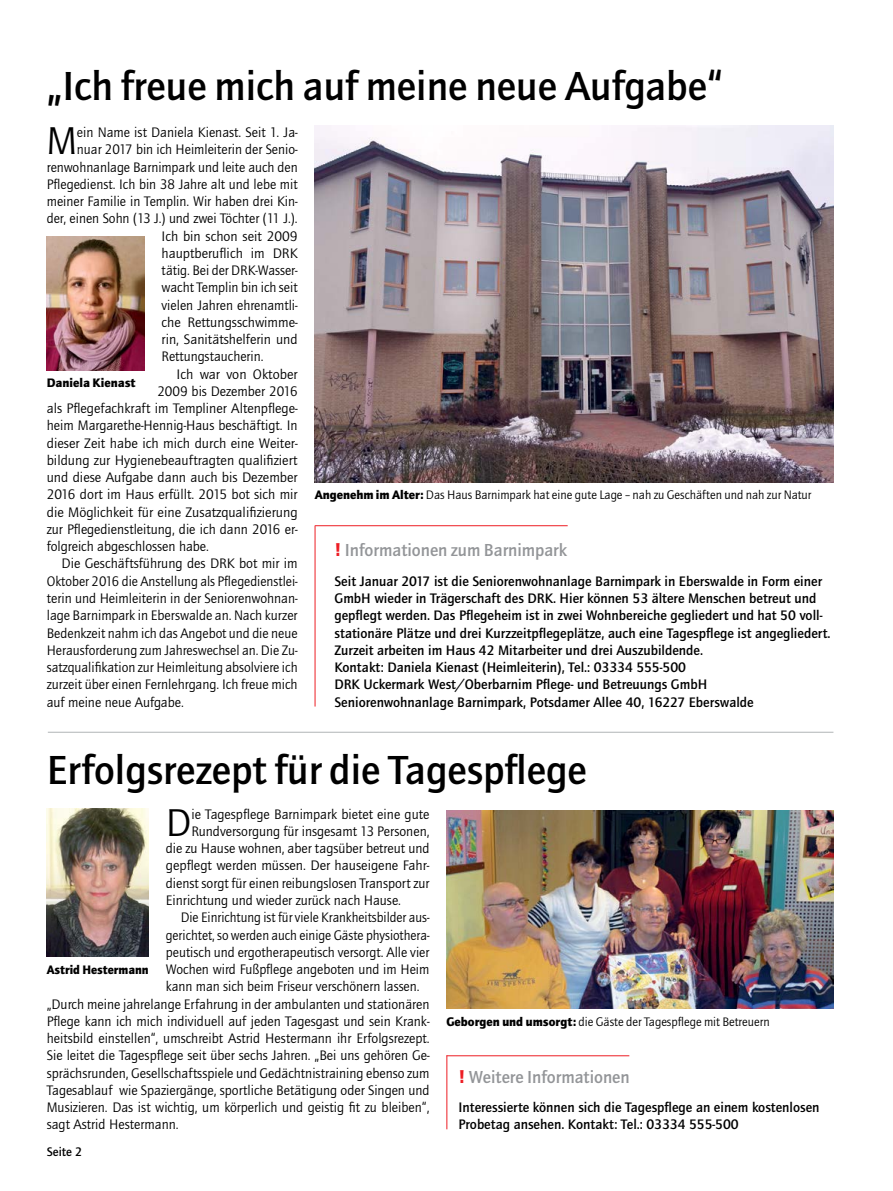
<style>
.page{position:relative;width:893px;height:1191px;background:#fff}
.page>*{position:absolute;margin:0;border:0;box-sizing:border-box;transform-origin:0 0}
.t1{font:500 42px "Quay Sans ITC Std";color:#000}
.t2{font:40.05px "Quay Sans ITC Std";color:#000}
.t3{font:500 18px "Quay Sans ITC Std";color:#939598}
.t4{font:14.25px "Quay Sans ITC Std";color:#000}
.t5{font:500 14.25px/17.2px "Quay Sans ITC Std";color:#000}
.t6{font:14.25px "Quay Sans ITC Std";color:#000;scale:.96 1}
.t7{font:12.75px "Quay Sans ITC Std";color:#000}
.t8{font:900 12.75px "Quay Sans ITC Std";color:#000}
.t9{font:500 12.75px "Quay Sans ITC Std";color:#000}
.s1{font-weight:900}
.s2{font-weight:900;color:#ed1d24}
</style>
<div class="page">
<img style="left:446px;top:810px;width:387px;height:198px">
<hr style="left:48px;top:732px;width:785px;height:1px;background:#b1b4b6">
<hr style="left:446px;top:1055px;width:1px;height:74px;background:#ed1d24">
<hr style="left:446px;top:1055px;width:183px;height:1px;background:#ed1d24">
<img style="left:315px;top:125px;width:518px;height:357px">
<img style="left:47px;top:236px;width:98px;height:134px">
<img style="left:47px;top:808px;width:102px;height:148px">
<hr style="left:315px;top:526px;width:1px;height:180px;background:#ed1d24">
<hr style="left:315px;top:525px;width:253px;height:1px;background:#ed1d24">
<h1 class="t1" style="left:47px;top:62px;width:677px">„Ich freue mich auf meine neue Aufgabe“</h1>
<h2 class="t2" style="left:47px;top:119px;width:32px">M</h2>
<p class="t4" style="left:77px;top:125px;width:222px">ein Name ist Daniela Kienast. Seit 1. Ja-</p>
<p class="t4" style="left:77px;top:142px;width:222px">nuar 2017 bin ich Heimleiterin der Senio-</p>
<p class="t4" style="left:47px;top:159px;width:252px">renwohnanlage Barnimpark und leite auch den</p>
<p class="t4" style="left:47px;top:176px;width:252px">Pflegedienst. Ich bin 38 Jahre alt und lebe mit</p>
<p class="t4" style="left:47px;top:194px;width:252px">meiner Familie in Templin. Wir haben drei Kin-</p>
<p class="t4" style="left:47px;top:211px;width:252px">der, einen Sohn (13 J.) und zwei Töchter (11 J.).</p>
<p class="t4" style="left:162px;top:228px;width:138px">Ich bin schon seit 2009</p>
<p class="t4" style="left:162px;top:245px;width:138px">hauptberuflich im DRK</p>
<p class="t4" style="left:162px;top:263px;width:138px">tätig. Bei der DRK-Wasser-</p>
<p class="t4" style="left:162px;top:280px;width:138px">wacht Templin bin ich seit</p>
<p class="t4" style="left:162px;top:297px;width:138px">vielen Jahren ehrenamtli-</p>
<p class="t4" style="left:162px;top:314px;width:138px">che Rettungsschwimme-</p>
<p class="t4" style="left:162px;top:332px;width:138px">rin, Sanitätshelferin und</p>
<p class="t4" style="left:162px;top:349px;width:104px">Rettungstaucherin.</p>
<p class="t4" style="left:176px;top:366px;width:123px">Ich war von Oktober</p>
<p class="t4" style="left:157px;top:383px;width:142px">2009 bis Dezember 2016</p>
<p class="t4" style="left:47px;top:401px;width:252px">als Pflegefachkraft im Templiner Altenpflege-</p>
<p class="t4" style="left:47px;top:418px;width:252px">heim Margarethe-Hennig-Haus beschäftigt. In</p>
<p class="t4" style="left:47px;top:435px;width:252px">dieser Zeit habe ich mich durch eine Weiter-</p>
<p class="t4" style="left:47px;top:452px;width:252px">bildung zur Hygienebeauftragten qualifiziert</p>
<p class="t4" style="left:47px;top:470px;width:252px">und diese Aufgabe dann auch bis Dezember</p>
<p class="t4" style="left:47px;top:487px;width:252px">2016 dort im Haus erfüllt. 2015 bot sich mir</p>
<p class="t4" style="left:47px;top:504px;width:252px">die Möglichkeit für eine Zusatzqualifizierung</p>
<p class="t4" style="left:47px;top:521px;width:252px">zur Pflegedienstleitung, die ich dann 2016 er-</p>
<p class="t4" style="left:47px;top:539px;width:164px">folgreich abgeschlossen habe.</p>
<p class="t4" style="left:62px;top:556px;width:237px">Die Geschäftsführung des DRK bot mir im</p>
<p class="t4" style="left:47px;top:573px;width:252px">Oktober 2016 die Anstellung als Pflegedienstlei-</p>
<p class="t4" style="left:47px;top:590px;width:252px">terin und Heimleiterin in der Seniorenwohnan-</p>
<p class="t4" style="left:47px;top:608px;width:252px">lage Barnimpark in Eberswalde an. Nach kurzer</p>
<p class="t4" style="left:47px;top:625px;width:252px">Bedenkzeit nahm ich das Angebot und die neue</p>
<p class="t4" style="left:47px;top:642px;width:252px">Herausforderung zum Jahreswechsel an. Die Zu-</p>
<p class="t4" style="left:47px;top:659px;width:252px">satzqualifikation zur Heimleitung absolviere ich</p>
<p class="t4" style="left:47px;top:677px;width:252px">zurzeit über einen Fernlehrgang. Ich freue mich</p>
<p class="t4" style="left:47px;top:694px;width:139px">auf meine neue Aufgabe.</p>
<p class="t8" style="left:47px;top:375px;width:90px">Daniela Kienast</p>
<p class="t7" style="left:315px;top:488px;width:498px"><span class="s1">Angenehm im Alter:</span> Das Haus Barnimpark hat eine gute Lage – nah zu Geschäften und nah zur Natur</p>
<p class="t3" style="left:334px;top:540px;width:234px"><span class="s2">!</span> Informationen zum Barnimpark</p>
<p class="t5" style="left:334px;top:572px;width:497px">Seit Januar 2017 ist die Seniorenwohnanlage Barnimpark in Eberswalde in Form einer GmbH wieder in Trägerschaft des DRK. Hier können 53 ältere Menschen betreut und gepflegt werden. Das Pflegeheim ist in zwei Wohnbereiche gegliedert und hat 50 voll&shy;stationäre Plätze und drei Kurzzeitpflegeplätze, auch eine Tagespflege ist angegliedert.<br>Zurzeit arbeiten im Haus 42 Mitarbeiter und drei Auszubildende.<br>Kontakt: Daniela Kienast (Heimleiterin), Tel.: 03334 555-500<br>DRK Uckermark West/Oberbarnim Pflege- und Betreuungs GmbH<br>Seniorenwohnanlage Barnimpark, Potsdamer Allee 40, 16227 Eberswalde</p>
<h1 class="t1" style="left:47px;top:746px;width:542px">Erfolgsrezept für die Tagespflege</h1>
<h2 class="t2" style="left:166px;top:800px;width:27px">D</h2>
<p class="t4" style="left:191px;top:806px;width:240px">ie Tagespflege Barnimpark bietet eine gute</p>
<p class="t4" style="left:191px;top:823px;width:240px">Rundversorgung für insgesamt 13 Personen,</p>
<p class="t4" style="left:166px;top:840px;width:265px">die zu Hause wohnen, aber tagsüber betreut und</p>
<p class="t4" style="left:166px;top:858px;width:265px">gepflegt werden müssen. Der hauseigene Fahr-</p>
<p class="t4" style="left:166px;top:875px;width:265px">dienst sorgt für einen reibungslosen Transport zur</p>
<p class="t4" style="left:166px;top:892px;width:237px">Einrichtung und wieder zurück nach Hause.</p>
<p class="t6" style="left:181px;top:909px;width:261px">Die Einrichtung ist für viele Krankheitsbilder aus-</p>
<p class="t6" style="left:166px;top:927px;width:276px">gerichtet, so werden auch einige Gäste physiothera-</p>
<p class="t4" style="left:166px;top:944px;width:265px">peutisch und ergotherapeutisch versorgt. Alle vier</p>
<p class="t4" style="left:166px;top:961px;width:265px">Wochen wird Fußpflege angeboten und im Heim</p>
<p class="t4" style="left:166px;top:978px;width:255px">kann man sich beim Friseur verschönern lassen.</p>
<p class="t4" style="left:47px;top:996px;width:384px">„Durch meine jahrelange Erfahrung in der ambulanten und stationären</p>
<p class="t4" style="left:47px;top:1013px;width:384px">Pflege kann ich mich individuell auf jeden Tagesgast und sein Krank-</p>
<p class="t4" style="left:47px;top:1030px;width:384px">heitsbild einstellen“, umschreibt Astrid Hestermann ihr Erfolgsrezept.</p>
<p class="t4" style="left:47px;top:1047px;width:384px">Sie leitet die Tagespflege seit über sechs Jahren. „Bei uns gehören Ge-</p>
<p class="t4" style="left:47px;top:1065px;width:384px">sprächsrunden, Gesellschaftsspiele und Gedächtnistraining ebenso zum</p>
<p class="t4" style="left:47px;top:1082px;width:384px">Tagesablauf wie Spaziergänge, sportliche Betätigung oder Singen und</p>
<p class="t4" style="left:47px;top:1099px;width:384px">Musizieren. Das ist wichtig, um körperlich und geistig fit zu bleiben“,</p>
<p class="t4" style="left:47px;top:1116px;width:133px">sagt Astrid Hestermann.</p>
<p class="t8" style="left:47px;top:962px;width:103px">Astrid Hestermann</p>
<p class="t9" style="left:47px;top:1144px;width:37px">Seite 2</p>
<p class="t7" style="left:446px;top:1014px;width:325px"><span class="s1">Geborgen und umsorgt:</span> die Gäste der Tagespflege mit Betreuern</p>
<p class="t3" style="left:459px;top:1066px;width:173px"><span class="s2">!</span> Weitere Informationen</p>
<p class="t5" style="left:459px;top:1098px;width:363px">Interessierte können sich die Tagespflege an einem kostenlosen<br>Probetag ansehen. Kontakt: Tel.: 03334 555-500</p>
</div>
